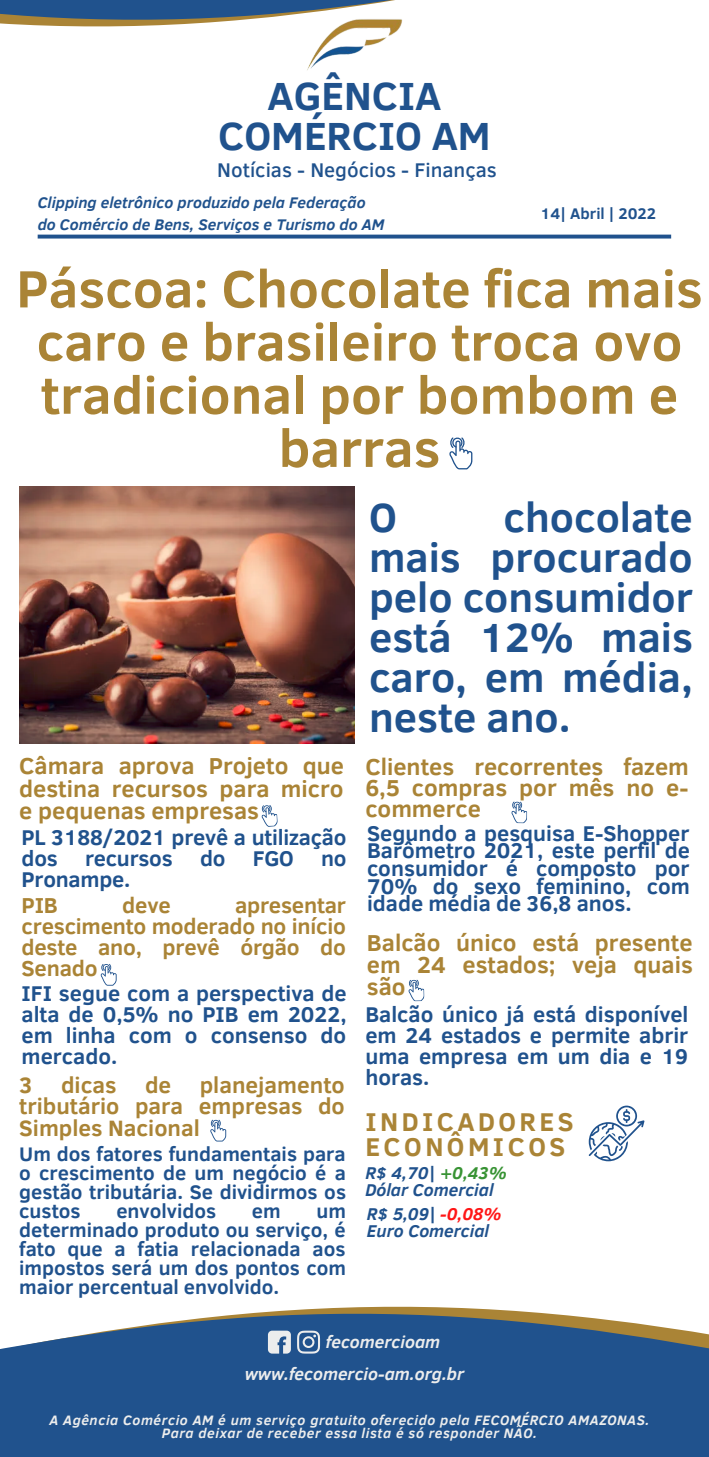
<style>
.page{position:relative;width:709px;height:1457px;background:#fff}
.page>*{position:absolute;margin:0;border:0;box-sizing:border-box;transform-origin:0 0}
.t1{font:700 53.38px/53.2px "Clear Sans";color:#aa8436;text-align:center}
.t2{font:700 41.74px/40.1px "Clear Sans";color:#20528d;text-align:justify}
.t3{font:700 40.25px "Clear Sans";color:#20528d}
.t4{font:700 26.34px "Clear Sans";letter-spacing:.135em;color:#aa8436}
.t5{font:700 23.62px/22.3px "Clear Sans";color:#aa8436;text-align:justify}
.t6{font:700 22.75px/21.7px "Clear Sans";color:#aa8436;text-align:justify}
.t7{font:700 22.14px/21px "Clear Sans";letter-spacing:-.01em;color:#aa8436;text-align:justify}
.t8{font:700 21.88px/21px "Clear Sans";color:#20528d;text-align:justify}
.t9{font:500 20.3px "Clear Sans";color:#20528d}
.t10{font:700 20.12px/19.1px "Clear Sans";color:#20528d;text-align:justify}
.t11{font:italic 700 17.5px "Clear Sans";color:#20528d}
.t12{font:italic 700 17.5px "Clear Sans";color:#eceded}
.t13{font:italic 700 15.75px "Clear Sans";color:#20528d}
.t14{font:700 15.75px "Clear Sans";color:#20528d}
.t15{font:italic 700 14px "Clear Sans";letter-spacing:.04em;color:#eceded}
.s1{color:#389334}
.s2{color:#ff1616}
</style>
<div class="page">
<svg style="left:38px;top:235px;width:633px;height:4px;background:#396599"></svg>
<svg style="left:0;top:1306px;width:709px;height:151px;background:#3a6393"></svg>
<svg style="left:0;top:0;width:395px;height:27px"></svg>
<svg style="left:268px;top:1331px;width:23px;height:23px"></svg>
<svg style="left:297px;top:1331px;width:23px;height:22px"></svg>
<svg style="left:588px;top:1106px;width:56px;height:55px"></svg>
<img style="left:302px;top:13px;width:101px;height:57px">
<svg style="left:331px;top:1314px;width:17px;height:22px"></svg>
<svg style="left:449px;top:437px;width:23px;height:32px"></svg>
<svg style="left:101px;top:964px;width:16px;height:22px"></svg>
<svg style="left:210px;top:1119px;width:16px;height:22px"></svg>
<svg style="left:408px;top:979px;width:17px;height:23px"></svg>
<svg style="left:261px;top:805px;width:17px;height:22px"></svg>
<svg style="left:511px;top:801px;width:16px;height:22px"></svg>
<img style="left:19px;top:487px;width:336px;height:256px">
<p class="t3" style="left:267px;top:67px;width:175px">AGÊNCIA</p>
<p class="t3" style="left:218px;top:107px;width:274px">COMÉRCIO AM</p>
<p class="t9" style="left:217px;top:155px;width:281px">Notícias - Negócios - Finanças</p>
<p class="t13" style="left:38px;top:191px;width:329px">Clipping eletrônico produzido pela Federação</p>
<p class="t13" style="left:38px;top:213px;width:348px">do Comércio de Bens, Serviços e Turismo do AM</p>
<p class="t14" style="left:540px;top:202px;width:117px">14| Abril | 2022</p>
<p class="t1" style="left:16px;top:259px;width:688px">Páscoa: Chocolate fica mais caro e brasileiro troca ovo tradicional por bombom e barras</p>
<p class="t5" style="left:19px;top:754px;width:326px">Câmara aprova Projeto que destina recursos para micro e pequenas empresas</p>
<p class="t8" style="left:22px;top:826px;width:326px">PL 3188/2021 prevê a utilização dos recursos do FGO no Pronampe.</p>
<p class="t7" style="left:22px;top:893px;width:38px">PIB</p>
<p class="t7" style="left:122px;top:893px;width:50px">deve</p>
<p class="t7" style="left:22px;top:893px;width:326px;text-indent:213px">apresentar crescimento moderado no início deste ano, prevê órgão do Senado</p>
<p class="t8" style="left:22px;top:981px;width:327px">IFI segue com a perspectiva de alta de 0,5% no PIB em 2022, em linha com o consenso do mercado.</p>
<p class="t6" style="left:19px;top:1073px;width:327px">3 dicas de planejamento tributário para empresas do Simples Nacional</p>
<p class="t10" style="left:19px;top:1143px;width:328px">Um dos fatores fundamentais para o crescimento de um negócio é a gestão tributária. Se dividirmos os custos</p>
<p class="t10" style="left:116px;top:1200px;width:101px">envolvidos</p>
<p class="t10" style="left:252px;top:1200px;width:30px">em</p>
<p class="t10" style="left:19px;top:1200px;width:328px;text-indent:297px">um determinado produto ou serviço, é fato que a fatia relacionada aos impostos será um dos pontos com maior percentual envolvido.</p>
<p class="t2" style="left:369px;top:495px;width:325px;text-indent:134px">chocolate mais procurado pelo consumidor está 12% mais caro, em média, neste ano.</p>
<p class="t2" style="left:369px;top:495px;width:29px">O</p>
<p class="t5" style="left:365px;top:755px;width:325px;line-height:21px">Clientes recorrentes fazem 6,5 compras por mês no e&shy;commerce</p>
<p class="t8" style="left:367px;top:823px;width:324px;line-height:17.7px">Segundo a pesquisa E-Shopper Barômetro 2021, este perfil de consumidor é composto por 70% do sexo feminino, com idade média de 36,8 anos.</p>
<p class="t5" style="left:367px;top:930px;width:327px">Balcão único está presente em 24 estados; veja quais são</p>
<p class="t8" style="left:365px;top:1002px;width:325px">Balcão único já está disponível em 24 estados e permite abrir uma empresa em um dia e 19 horas.</p>
<p class="t4" style="left:365px;top:1102px;width:210px">INDICADORES</p>
<p class="t4" style="left:365px;top:1127px;width:201px">ECONÔMICOS</p>
<p class="t11" style="left:365px;top:1160px;width:143px">R$ 4,70| <span class="s1">+0,43%</span></p>
<p class="t11" style="left:365px;top:1177px;width:130px">Dólar Comercial</p>
<p class="t11" style="left:367px;top:1201px;width:136px">R$ 5,09| <span class="s2">-0,08%</span></p>
<p class="t11" style="left:367px;top:1218px;width:124px">Euro Comercial</p>
<p class="t12" style="left:326px;top:1329px;width:116px">fecomercioam</p>
<p class="t12" style="left:245px;top:1361px;width:221px">www.fecomercio-am.org.br</p>
<p class="t15" style="left:49px;top:1409px;width:601px">A Agência Comércio AM é um serviço gratuito oferecido pela FECOMÉRCIO AMAZONAS.</p>
<p class="t15" style="left:162px;top:1423px;width:377px">Para deixar de receber essa lista é só responder NÃO.</p>
</div>
